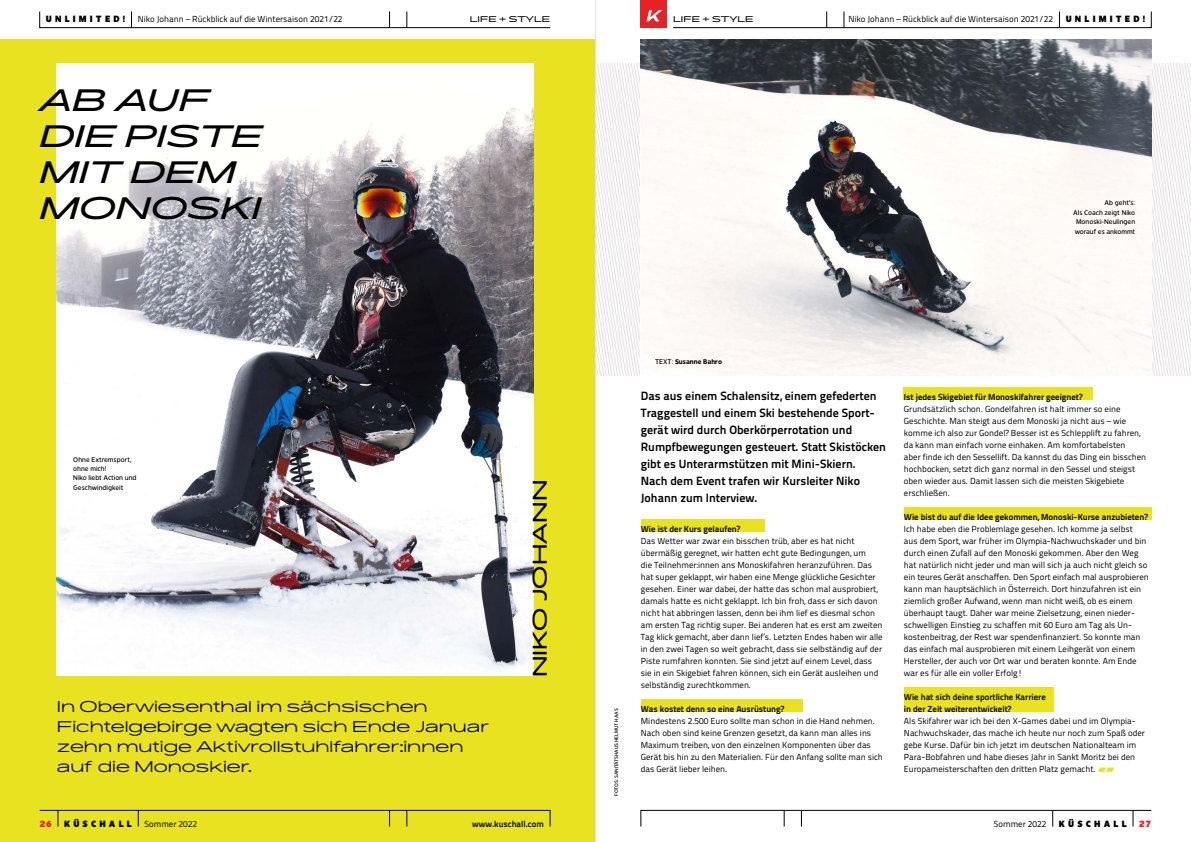
<style>
.page{position:relative;width:1191px;height:842px;background:#fff}
.page>*{position:absolute;margin:0;border:0;box-sizing:border-box;transform-origin:0 0}
.t1{font:italic 30px/35.8px "Pano";letter-spacing:.01em;color:#000}
.t2{font:19.1px "Pano";letter-spacing:.01em;color:#000}
.t3{font:300 15px/20px "Pano";color:#000}
.t4{font:700 12px/17px "Titillium Text 22 L";color:#000}
.t5{font:800 9px "Distanza";letter-spacing:.35em;color:#000}
.t6{font:800 9px "Distanza";color:#e52326}
.t7{font:8.8px/12px "Titillium Text 22 L";color:#000}
.t8{font:700 8.8px/12px "Titillium Text 22 L";color:#000}
.t9{font:8px "Pano";color:#000}
.t10{font:500 6.8px/9.5px "Distanza";color:#000}
.t11{font:600 6.8px "Distanza";color:#000}
.t12{font:500 5px "Distanza";color:#000}
.s1{font-weight:500}
</style>
<div class="page">
<svg style="left:596px;top:64px;width:595px;height:312px"></svg>
<div style="left:0;top:40px;width:595px;height:802px;background:#e8e221"></div>
<img style="left:641px;top:40px;width:510px;height:336px">
<svg style="left:640px;top:810px;width:511px;height:17px"></svg>
<svg style="left:39px;top:11px;width:511px;height:17px"></svg>
<svg style="left:39px;top:810px;width:511px;height:17px"></svg>
<div style="left:641px;top:520px;width:123px;height:12px;background:#e8e221"></div>
<div style="left:641px;top:700px;width:161px;height:12px;background:#e8e221"></div>
<div style="left:904px;top:688px;width:149px;height:24px;background:#e8e221"></div>
<div style="left:904px;top:508px;width:247px;height:12px;background:#e8e221"></div>
<div style="left:904px;top:388px;width:188px;height:12px;background:#e8e221"></div>
<div style="left:641px;top:0;width:26px;height:28px;background:#e52326"></div>
<svg style="left:646px;top:10px;width:16px;height:11px"></svg>
<svg style="left:673px;top:11px;width:478px;height:17px"></svg>
<img style="left:57px;top:64px;width:476px;height:612px">
<svg style="left:1097px;top:767px;width:17px;height:5px"></svg>
<hr style="left:595px;top:0;width:1px;height:842px;background:#e3e0e0">
<p class="t5" style="left:46px;top:13px;width:81px">UNLIMITED!</p>
<p class="t7" style="left:138px;top:12px;width:206px">Niko Johann – Rückblick auf die Wintersaison 2021/22</p>
<p class="t9" style="left:470px;top:14px;width:82px">LIFE + STYLE</p>
<p class="t9" style="left:673px;top:14px;width:82px">LIFE + STYLE</p>
<p class="t7" style="left:848px;top:12px;width:206px">Niko Johann – Rückblick auf die Wintersaison 2021/22</p>
<p class="t5" style="left:1065px;top:13px;width:81px">UNLIMITED!</p>
<h1 class="t1" style="left:40px;top:82px;width:224px">AB AUF<br>DIE PISTE<br>MIT DEM<br>MONOSKI</h1>
<p class="t10" style="left:73px;top:454px;width:65px">Ohne Extremsport, ohne mich!<br>Niko liebt Action und<br>Geschwindigkeit</p>
<h3 class="t3" style="left:57px;top:696px;width:434px">In Oberwiesenthal im sächsischen Fichtelgebirge wagten sich Ende Januar zehn mutige Aktivrollstuhlfahrer:innen auf die Monoskier.</h3>
<h2 class="t2" style="left:527px;top:677px;width:200px;rotate:-90deg">NIKO JOHANN</h2>
<p class="t6" style="left:40px;top:818px;width:14px">26</p>
<p class="t5" style="left:64px;top:818px;width:69px">KÜSCHALL</p>
<p class="t7" style="left:144px;top:817px;width:54px">Sommer 2022</p>
<p class="t8" style="left:472px;top:817px;width:73px">www.kuschall.com</p>
<p class="t10" style="left:1073px;top:198px;width:63px;text-align:right">Ab geht's:<br>Als Coach zeigt Niko<br>Monoski-Neulingen worauf es ankommt</p>
<p class="t12" style="left:613px;top:796px;width:89px;rotate:-90deg">FOTOS: SANITÄTSHAUS HELMUT HAAS</p>
<p class="t11" style="left:655px;top:357px;width:68px"><span class="s1">TEXT:</span> Susanne Bahro</p>
<p class="t4" style="left:641px;top:386px;width:247px">Das aus einem Schalensitz, einem gefederten Traggestell und einem Ski bestehende Sport&shy;gerät wird durch Oberkörperrotation und Rumpfbewegungen gesteuert. Statt Skistöcken gibt es Unterarmstützen mit Mini-Skiern.<br>Nach dem Event trafen wir Kursleiter Niko Johann zum Interview.</p>
<p class="t8" style="left:641px;top:522px;width:101px">Wie ist der Kurs gelaufen?</p>
<p class="t7" style="left:641px;top:534px;width:243px">Das Wetter war zwar ein bisschen trüb, aber es hat nicht übermäßig geregnet, wir hatten echt gute Bedingungen, um<br>die Teilnehmer:innen ans Monoskifahren heranzuführen. Das hat super geklappt, wir haben eine Menge glückliche Gesichter gesehen. Einer war dabei, der hatte das schon mal ausprobiert, damals hatte es nicht geklappt. Ich bin froh, dass er sich davon nicht hat abbringen lassen, denn bei ihm lief es diesmal schon am ersten Tag richtig super. Bei anderen hat es erst am zweiten Tag klick gemacht, aber dann lief’s. Letzten Endes haben wir alle in den zwei Tagen so weit gebracht, dass sie selbständig auf der Piste rumfahren konnten. Sie sind jetzt auf einem Level, dass sie in ein Skigebiet fahren können, sich ein Gerät ausleihen und selbständig zurechtkommen.</p>
<p class="t8" style="left:641px;top:702px;width:145px">Was kostet denn so eine Ausrüstung?</p>
<p class="t7" style="left:641px;top:714px;width:243px">Mindestens 2.500 Euro sollte man schon in die Hand nehmen.<br>Nach oben sind keine Grenzen gesetzt, da kann man alles ins Maximum treiben, von den einzelnen Komponenten über das Gerät bis hin zu den Materialien. Für den Anfang sollte man sich das Gerät lieber leihen.</p>
<p class="t8" style="left:904px;top:390px;width:180px">Ist jedes Skigebiet für Monoskifahrer geeignet?</p>
<p class="t7" style="left:904px;top:402px;width:244px">Grundsätzlich schon. Gondelfahren ist halt immer so eine Geschichte. Man steigt aus dem Monoski ja nicht aus – wie komme ich also zur Gondel? Besser ist es Schlepplift zu fahren, da kann man einfach vorne einhaken. Am komfortabelsten<br>aber finde ich den Sessellift. Da kannst du das Ding ein bisschen hochbocken, setzt dich ganz normal in den Sessel und steigst oben wieder aus. Damit lassen sich die meisten Skigebiete erschließen.</p>
<p class="t8" style="left:904px;top:510px;width:245px">Wie bist du auf die Idee gekommen, Monoski-Kurse anzubieten?</p>
<p class="t7" style="left:904px;top:522px;width:246px">Ich habe eben die Problemlage gesehen. Ich komme ja selbst aus dem Sport, war früher im Olympia-Nachwuchskader und bin durch einen Zufall auf den Monoski gekommen. Aber den Weg hat natürlich nicht jeder und man will sich ja auch nicht gleich so ein teures Gerät anschaffen. Den Sport einfach mal ausprobieren kann man hauptsächlich in Österreich. Dort hinzufahren ist ein ziemlich großer Aufwand, wenn man nicht weiß, ob es einem überhaupt taugt. Daher war meine Zielsetzung, einen nieder&shy;schwelligen Einstieg zu schaffen mit 60 Euro am Tag als Un&shy;kostenbeitrag, der Rest war spendenfinanziert. So konnte man das einfach mal ausprobieren mit einem Leihgerät von einem Hersteller, der auch vor Ort war und beraten konnte. Am Ende war es für alle ein voller Erfolg!</p>
<p class="t8" style="left:904px;top:690px;width:143px">Wie hat sich deine sportliche Karriere in der Zeit weiterentwickelt?</p>
<p class="t7" style="left:904px;top:714px;width:242px">Als Skifahrer war ich bei den X-Games dabei und im Olympia-Nachwuchskader, das mache ich heute nur noch zum Spaß oder gebe Kurse. Dafür bin ich jetzt im deutschen Nationalteam im Para-Bobfahren und habe dieses Jahr in Sankt Moritz bei den Europameisterschaften den dritten Platz gemacht.</p>
<p class="t7" style="left:994px;top:817px;width:54px">Sommer 2022</p>
<p class="t5" style="left:1059px;top:818px;width:69px">KÜSCHALL</p>
<p class="t6" style="left:1139px;top:818px;width:14px">27</p>
</div>
